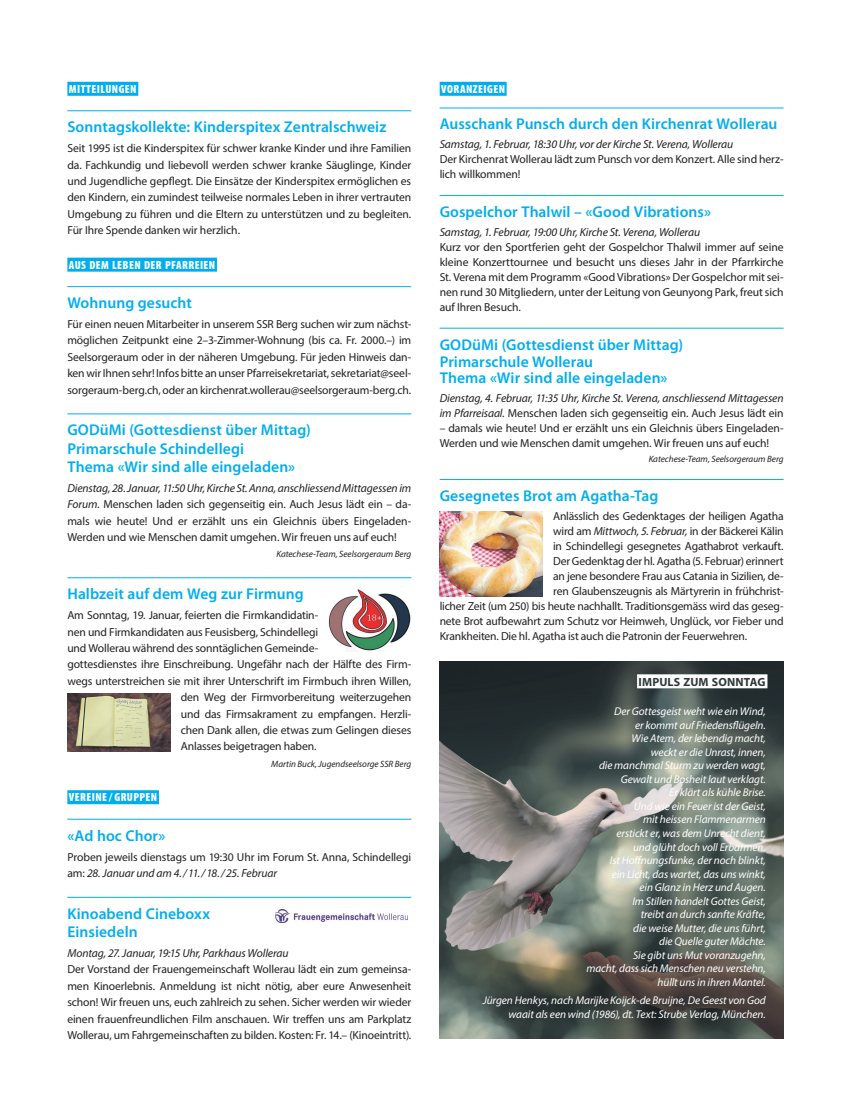
<style>
.page{position:relative;width:851px;height:1117px;background:#fff}
.page>*{position:absolute;margin:0;border:0;box-sizing:border-box;transform-origin:0 0}
.t1{font:600 15.62px/18.2px "Myriad Pro";letter-spacing:.005em;color:#00aeef}
.t2{font:900 condensed 11.88px "Myriad Pro";letter-spacing:.035em;color:#fff}
.t3{font:700 11.88px "Myriad Pro";letter-spacing:.01em;color:#2f3939}
.t4{font:11.62px/16.4px "Myriad Pro";letter-spacing:-.015em;color:#231f20;text-align:justify}
.t5{font:italic 11.62px/15px "Myriad Pro";letter-spacing:-.01em;color:#231f20}
.t6{font:italic 11.25px/13.5px "Myriad Pro";letter-spacing:-.005em;color:#fff;text-align:right}
.t7{font:italic 9.12px "Myriad Pro";color:#231f20}
.s1{font-style:italic}
.s2{font-style:normal}
</style>
<div class="page">
<img style="left:439px;top:661px;width:344px;height:377px">
<div style="left:67px;top:82px;width:71px;height:14px;background:#00aeef"></div>
<hr style="left:67px;top:110px;width:344px;height:1px;background:#00aeef">
<div style="left:67px;top:257px;width:150px;height:14px;background:#00aeef"></div>
<hr style="left:67px;top:286px;width:344px;height:1px;background:#00aeef">
<hr style="left:67px;top:413px;width:344px;height:1px;background:#00aeef">
<hr style="left:67px;top:577px;width:344px;height:1px;background:#00aeef">
<div style="left:67px;top:790px;width:92px;height:14px;background:#00aeef"></div>
<hr style="left:67px;top:818px;width:344px;height:1px;background:#00aeef">
<hr style="left:67px;top:896px;width:344px;height:1px;background:#00aeef">
<div style="left:439px;top:82px;width:67px;height:14px;background:#00aeef"></div>
<hr style="left:439px;top:108px;width:344px;height:1px;background:#00aeef">
<hr style="left:439px;top:195px;width:344px;height:1px;background:#00aeef">
<hr style="left:439px;top:328px;width:344px;height:1px;background:#00aeef">
<hr style="left:439px;top:479px;width:344px;height:1px;background:#00aeef">
<img style="left:329px;top:589px;width:82px;height:62px">
<img style="left:67px;top:693px;width:103px;height:58px">
<img style="left:276px;top:909px;width:131px;height:13px">
<img style="left:439px;top:511px;width:103px;height:85px">
<div style="left:637px;top:674px;width:130px;height:14px;background:#fff"></div>
<p class="t2" style="left:69px;top:81px;width:69px">MITTEILUNGEN</p>
<h1 class="t1" style="left:67px;top:117px;width:320px">Sonntagskollekte: Kinderspitex Zentralschweiz</h1>
<p class="t4" style="left:67px;top:140px;width:345px">Seit 1995 ist die Kinderspitex für schwer kranke Kinder und ihre Familien da. Fachkundig und liebevoll werden schwer kranke Säuglinge, Kinder und Jugendliche gepflegt. Die Einsätze der Kinderspitex ermöglichen es den Kindern, ein zumindest teilweise normales Leben in ihrer vertrauten Umgebung zu führen und die Eltern zu unterstützen und zu begleiten.<br>Für Ihre Spende danken wir herzlich.</p>
<p class="t2" style="left:69px;top:257px;width:148px">AUS DEM LEBEN DER PFARREIEN</p>
<h1 class="t1" style="left:67px;top:293px;width:126px">Wohnung gesucht</h1>
<p class="t4" style="left:67px;top:316px;width:345px">Für einen neuen Mitarbeiter in unserem SSR Berg suchen wir zum nächst&shy;möglichen Zeitpunkt eine 2–3-Zimmer-Wohnung (bis ca. Fr. 2000.–) im Seelsorgeraum oder in der näheren Umgebung. Für jeden Hinweis dan&shy;ken wir Ihnen sehr! Infos bitte an unser Pfarreisekretariat, sekretariat@seel&shy;sorgeraum-berg.ch, oder an kirchenrat.wollerau@seelsorgeraum-berg.ch.</p>
<h1 class="t1" style="left:67px;top:420px;width:245px">GODüMi (Gottesdienst über Mittag)<br>Primarschule Schindellegi<br>Thema «Wir sind alle eingeladen»</h1>
<p class="t4" style="left:67px;top:479px;width:345px"><span class="s1">Dienstag, 28. Januar, 11:50 Uhr, Kirche St. Anna, anschliessend Mittagessen im Forum.</span> Menschen laden sich gegenseitig ein. Auch Jesus lädt ein – da&shy;mals wie heute! Und er erzählt uns ein Gleichnis übers Eingeladen-Werden und wie Menschen damit umgehen. Wir freuen uns auf euch!</p>
<p class="t7" style="left:276px;top:548px;width:136px">Katechese-Team, Seelsorgeraum Berg</p>
<h1 class="t1" style="left:67px;top:584px;width:238px">Halbzeit auf dem Weg zur Firmung</h1>
<p class="t4" style="left:67px;top:606px;width:252px">Am Sonntag, 19. Januar, feierten die Firmkandidatin-</p>
<p class="t4" style="left:67px;top:623px;width:252px">nen und Firmkandidaten aus Feusisberg, Schindellegi</p>
<p class="t4" style="left:67px;top:639px;width:252px">und Wollerau während des sonntäglichen Gemeinde-</p>
<p class="t4" style="left:67px;top:656px;width:345px">gottesdienstes ihre Einschreibung. Ungefähr nach der Hälfte des Firm-</p>
<p class="t4" style="left:67px;top:672px;width:345px">wegs unterstreichen sie mit ihrer Unterschrift im Firmbuch ihren Willen,</p>
<p class="t4" style="left:181px;top:688px;width:232px">den Weg der Firmvorbereitung weiterzugehen</p>
<p class="t4" style="left:181px;top:705px;width:232px">und das Firmsakrament zu empfangen. Herzli-</p>
<p class="t4" style="left:181px;top:721px;width:232px">chen Dank allen, die etwas zum Gelingen dieses</p>
<p class="t4" style="left:181px;top:738px;width:137px">Anlasses beigetragen haben.</p>
<p class="t7" style="left:271px;top:757px;width:141px">Martin Buck, Jugendseelsorge SSR Berg</p>
<p class="t2" style="left:69px;top:789px;width:90px">VEREINE / GRUPPEN</p>
<h1 class="t1" style="left:67px;top:825px;width:100px">«Ad hoc Chor»</h1>
<p class="t4" style="left:67px;top:848px;width:345px">Proben jeweils dienstags um 19:30 Uhr im Forum St. Anna, Schindellegi am: <span class="s1">28. Januar und am 4./11./18./25. Februar</span></p>
<h1 class="t1" style="left:67px;top:903px;width:144px">Kinoabend Cineboxx<br>Einsiedeln</h1>
<p class="t5" style="left:67px;top:945px;width:223px">Montag, 27. Januar, 19:15 Uhr, Parkhaus Wollerau</p>
<p class="t4" style="left:67px;top:960px;width:345px">Der Vorstand der Frauengemeinschaft Wollerau lädt ein zum gemeinsa&shy;men Kinoerlebnis. Anmeldung ist nicht nötig, aber eure Anwesenheit schon! Wir freuen uns, euch zahlreich zu sehen. Sicher werden wir wieder einen frauenfreundlichen Film anschauen. Wir treffen uns am Parkplatz Wollerau, um Fahrgemeinschaften zu bilden. Kosten: Fr. 14.– (Kinoeintritt).</p>
<p class="t2" style="left:441px;top:81px;width:65px">VORANZEIGEN</p>
<h1 class="t1" style="left:439px;top:115px;width:339px">Ausschank Punsch durch den Kirchenrat Wollerau</h1>
<p class="t5" style="left:439px;top:136px;width:295px">Samstag, 1. Februar, 18:30 Uhr, vor der Kirche St. Verena, Wollerau</p>
<p class="t4" style="left:439px;top:151px;width:345px;line-height:15px">Der Kirchenrat Wollerau lädt zum Punsch vor dem Konzert. Alle sind herz&shy;lich willkommen!</p>
<h1 class="t1" style="left:439px;top:202px;width:273px">Gospelchor Thalwil – «Good Vibrations»</h1>
<p class="t5" style="left:439px;top:224px;width:262px">Samstag, 1. Februar, 19:00 Uhr, Kirche St. Verena, Wollerau</p>
<p class="t4" style="left:439px;top:239px;width:345px;line-height:15px">Kurz vor den Sportferien geht der Gospelchor Thalwil immer auf seine kleine Konzerttournee und besucht uns dieses Jahr in der Pfarrkirche St. Verena mit dem Programm «Good Vibrations» Der Gospelchor mit sei&shy;nen rund 30 Mitgliedern, unter der Leitung von Geunyong Park, freut sich auf Ihren Besuch.</p>
<h1 class="t1" style="left:439px;top:335px;width:245px;line-height:16.9px">GODüMi (Gottesdienst über Mittag)<br>Primarschule Wollerau<br>Thema «Wir sind alle eingeladen»</h1>
<p class="t5" style="left:439px;top:390px;width:345px">Dienstag, 4. Februar, 11:35 Uhr, Kirche St. Verena, anschliessend Mittagessen im Pfarreisaal. <span class="s2">Menschen laden sich gegenseitig ein. Auch Jesus lädt ein</span></p>
<p class="t4" style="left:439px;top:420px;width:345px;line-height:15px">– damals wie heute! Und er erzählt uns ein Gleichnis übers Eingeladen-<br>Werden und wie Menschen damit umgehen. Wir freuen uns auf euch!</p>
<p class="t7" style="left:648px;top:453px;width:136px">Katechese-Team, Seelsorgeraum Berg</p>
<h1 class="t1" style="left:439px;top:486px;width:220px">Gesegnetes Brot am Agatha-Tag</h1>
<p class="t4" style="left:553px;top:507px;width:232px">Anlässlich des Gedenktages der heiligen Agatha</p>
<p class="t4" style="left:553px;top:522px;width:232px">wird am <span class="s1">Mittwoch, 5. Februar,</span> in der Bäckerei Kälin</p>
<p class="t4" style="left:553px;top:537px;width:232px">in Schindellegi gesegnetes Agathabrot verkauft.</p>
<p class="t4" style="left:553px;top:552px;width:232px">Der Gedenktag der hl. Agatha (5. Februar) erinnert</p>
<p class="t4" style="left:553px;top:567px;width:232px">an jene besondere Frau aus Catania in Sizilien, de-</p>
<p class="t4" style="left:553px;top:582px;width:232px">ren Glaubenszeugnis als Märtyrerin in frühchrist-</p>
<p class="t4" style="left:439px;top:597px;width:345px">licher Zeit (um 250) bis heute nachhallt. Traditionsgemäss wird das geseg-</p>
<p class="t4" style="left:439px;top:612px;width:345px">nete Brot aufbewahrt zum Schutz vor Heimweh, Unglück, vor Fieber und</p>
<p class="t4" style="left:439px;top:627px;width:309px">Krankheiten. Die hl. Agatha ist auch die Patronin der Feuerwehren.</p>
<p class="t3" style="left:638px;top:673px;width:128px">IMPULS ZUM SONNTAG</p>
<p class="t6" style="left:586px;top:704px;width:181px">Der Gottesgeist weht wie ein Wind,<br>er kommt auf Friedensflügeln.<br>Wie Atem, der lebendig macht,<br>weckt er die Unrast, innen,<br>die manchmal Sturm zu werden wagt,<br>Gewalt und Bosheit laut verklagt.<br>Er klärt als kühle Brise.<br>Und wie ein Feuer ist der Geist,<br>mit heissen Flammenarmen<br>erstickt er, was dem Unrecht dient,<br>und glüht doch voll Erbarmen.<br>Ist Hoffnungsfunke, der noch blinkt,<br>ein Licht, das wartet, das uns winkt,<br>ein Glanz in Herz und Augen.<br>Im Stillen handelt Gottes Geist,<br>treibt an durch sanfte Kräfte,<br>die weise Mutter, die uns führt,<br>die Quelle guter Mächte.<br>Sie gibt uns Mut voranzugehn,<br>macht, dass sich Menschen neu verstehn, hüllt uns in ihren Mantel.</p>
<p class="t6" style="left:482px;top:993px;width:284px">Jürgen Henkys, nach Marijke Koijck-de Bruijne, De Geest von God waait als een wind (1986), dt. Text: Strube Verlag, München.</p>
</div>
